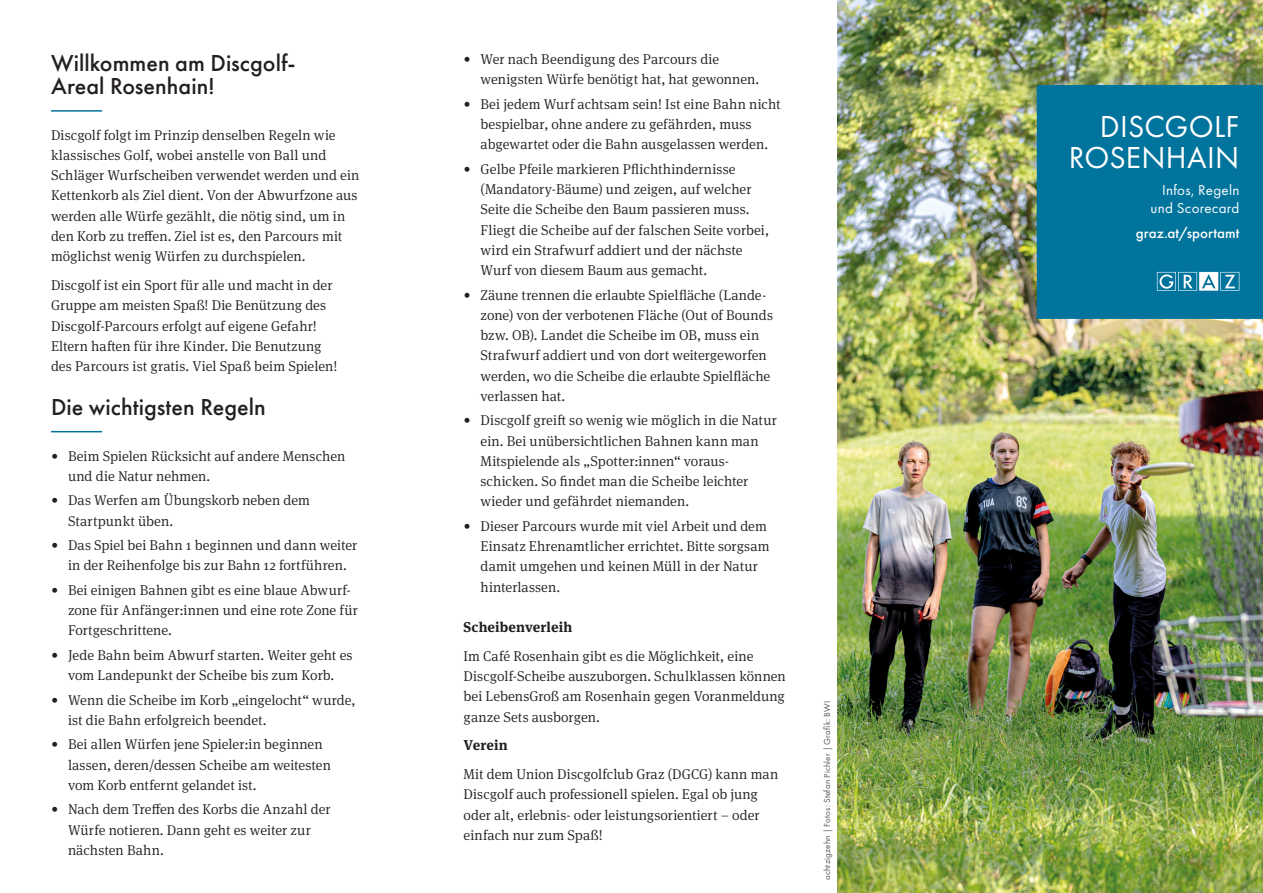
<style>
.page{position:relative;width:1263px;height:893px;background:#fff}
.page>*{position:absolute;margin:0;border:0;box-sizing:border-box;transform-origin:0 0}
.Headline_gross_Folde{font:31.5px/31.5px "Futura PT";letter-spacing:.01em;color:#fff;text-align:right}
.Überschrift_Ebene_2{font:500 24px/22.5px "Futura PT";color:#231f20}
.Domain_Folder_hoch{font:15px/18px "Futura PT";letter-spacing:.015em;color:#fff;text-align:right}
.Domain_Folder_hoch-2{font:500 15px "Futura PT";color:#fff}
.t1{font:300 14.25px/20.2px "Meta Serif OT";color:#231f20}
.Fliesstext{font:300 14.25px/20.2px "Meta Serif Pro";color:#231f20}
.Fliesstext-2{font:700 14.25px "Meta Serif Pro";letter-spacing:.01em;color:#231f20}
.t2{font:9px "Futura PT";letter-spacing:.025em;color:#57585a}
</style>
<div class="page">
<img style="left:838px;top:0;width:425px;height:893px">
<div style="left:1037px;top:85px;width:226px;height:234px;background:#00749c"></div>
<svg style="left:1157px;top:272px;width:82px;height:19px"></svg>
<hr style="left:51px;top:110px;width:51px;height:2px;background:#00749c">
<hr style="left:51px;top:431px;width:51px;height:1px;background:#00749c">
<p class="Überschrift_Ebene_2" style="left:51px;top:52px;width:246px">Willkommen am Discgolf-<br>Areal Rosenhain!</p>
<p class="Fliesstext" style="left:51px;top:124px;width:310px">Discgolf folgt im Prinzip denselben Regeln wie klassisches Golf, wobei anstelle von Ball und Schläger Wurfscheiben verwendet werden und ein Kettenkorb als Ziel dient. Von der Abwurfzone aus werden alle Würfe gezählt, die nötig sind, um in den Korb zu treffen. Ziel ist es, den Parcours mit möglichst wenig Würfen zu durchspielen.</p>
<p class="Fliesstext" style="left:51px;top:274px;width:288px">Discgolf ist ein Sport für alle und macht in der Gruppe am meisten Spaß! Die Benützung des Discgolf-Parcours erfolgt auf eigene Gefahr!<br>Eltern haften für ihre Kinder. Die Benutzung des Parcours ist gratis. Viel Spaß beim Spielen!</p>
<p class="Überschrift_Ebene_2" style="left:51px;top:396px;width:216px">Die wichtigsten Regeln</p>
<p class="t1" style="left:68px;top:445px;width:279px;text-indent:-17px">• Beim Spielen Rücksicht auf andere Menschen und die Natur nehmen.</p>
<p class="t1" style="left:68px;top:490px;width:243px;text-indent:-17px">• Das Werfen am Übungskorb neben dem<br>Startpunkt üben.</p>
<p class="t1" style="left:51px;top:535px;width:308px;text-align:center">• Das Spiel bei Bahn 1 beginnen und dann weiter in der Reihenfolge bis zur Bahn 12 fortführen.</p>
<p class="t1" style="left:68px;top:580px;width:291px;text-indent:-17px">• Bei einigen Bahnen gibt es eine blaue Abwurf&shy;zone für Anfänger:innen und eine rote Zone für<br>Fortgeschrittene.</p>
<p class="t1" style="left:51px;top:645px;width:303px;text-align:center">• Jede Bahn beim Abwurf starten. Weiter geht es vom Landepunkt der Scheibe bis zum Korb.</p>
<p class="t1" style="left:68px;top:689px;width:289px;text-indent:-17px">• Wenn die Scheibe im Korb „eingelocht“ wurde, ist die Bahn erfolgreich beendet.</p>
<p class="t1" style="left:68px;top:734px;width:264px;text-indent:-17px">• Bei allen Würfen jene Spieler:in beginnen lassen, deren/dessen Scheibe am weitesten vom Korb entfernt gelandet ist.</p>
<p class="t1" style="left:68px;top:799px;width:264px;text-indent:-17px">• Nach dem Treffen des Korbs die Anzahl der<br>Würfe notieren. Dann geht es weiter zur nächsten Bahn.</p>
<p class="t1" style="left:480px;top:49px;width:280px;text-indent:-17px">• Wer nach Beendigung des Parcours die wenigsten Würfe benötigt hat, hat gewonnen.</p>
<p class="t1" style="left:480px;top:94px;width:302px;text-indent:-17px">• Bei jedem Wurf achtsam sein! Ist eine Bahn nicht bespielbar, ohne andere zu gefährden, muss abgewartet oder die Bahn ausgelassen werden.</p>
<p class="t1" style="left:480px;top:159px;width:290px;text-indent:-17px">• Gelbe Pfeile markieren Pflichthindernisse (Mandatory-Bäume) und zeigen, auf welcher Seite die Scheibe den Baum passieren muss.<br>Fliegt die Scheibe auf der falschen Seite vorbei, wird ein Strafwurf addiert und der nächste Wurf von diesem Baum aus gemacht.</p>
<p class="t1" style="left:480px;top:284px;width:294px;text-indent:-17px">• Zäune trennen die erlaubte Spielfläche (Lande&shy;zone) von der verbotenen Fläche (Out of Bounds bzw. OB). Landet die Scheibe im OB, muss ein Strafwurf addiert und von dort weitergeworfen werden, wo die Scheibe die erlaubte Spielfläche verlassen hat.</p>
<p class="t1" style="left:480px;top:410px;width:298px;text-indent:-17px">• Discgolf greift so wenig wie möglich in die Natur ein. Bei unübersichtlichen Bahnen kann man Mitspielende als „Spotter:innen“ voraus&shy;schicken. So findet man die Scheibe leichter wieder und gefährdet niemanden.</p>
<p class="t1" style="left:480px;top:516px;width:291px;text-indent:-17px">• Dieser Parcours wurde mit viel Arbeit und dem Einsatz Ehrenamtlicher errichtet. Bitte sorgsam damit umgehen und keinen Müll in der Natur hinterlassen.</p>
<p class="Fliesstext-2" style="left:463px;top:616px;width:110px">Scheibenverleih</p>
<p class="Fliesstext" style="left:463px;top:645px;width:324px">Im Café Rosenhain gibt es die Möglichkeit, eine Discgolf-Scheibe auszuborgen. Schulklassen können bei LebensGroß am Rosenhain gegen Voranmeldung ganze Sets ausborgen.</p>
<p class="Fliesstext-2" style="left:463px;top:734px;width:46px">Verein</p>
<p class="Fliesstext" style="left:463px;top:763px;width:316px">Mit dem Union Discgolfclub Graz (DGCG) kann man Discgolf auch professionell spielen. Egal ob jung oder alt, erlebnis- oder leistungsorientiert – oder einfach nur zum Spaß!</p>
<p class="t2" style="left:822px;top:880px;width:181px;rotate:-90deg">achtzigzehn | Fotos: Stefan Pichler | Grafik: BWI</p>
<p class="Headline_gross_Folde" style="left:1069px;top:111px;width:172px">DISCGOLF<br>ROSENHAIN</p>
<p class="Domain_Folder_hoch" style="left:1150px;top:181px;width:90px">Infos, Regeln und Scorecard</p>
<p class="Domain_Folder_hoch-2" style="left:1136px;top:224px;width:105px">graz.at/sportamt</p>
</div>
